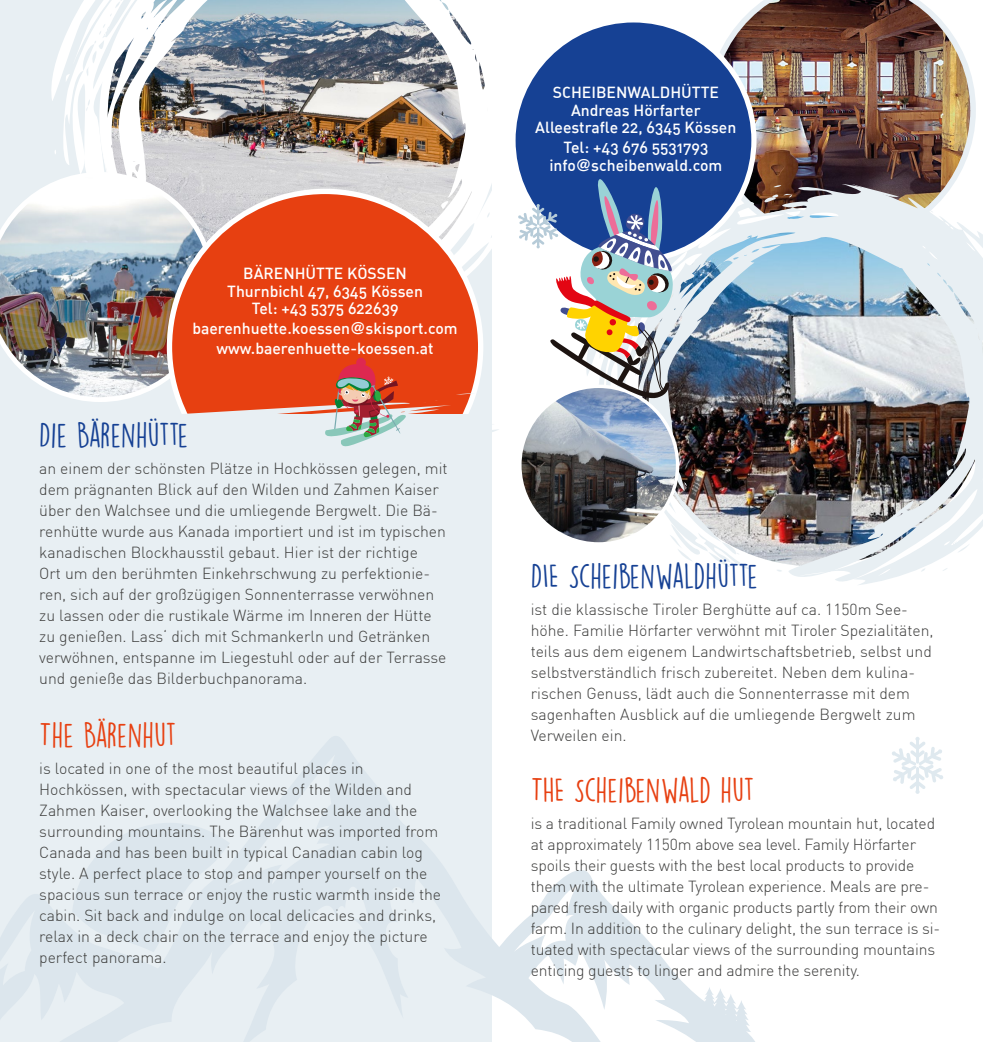
<style>
.page{position:relative;width:983px;height:1042px;background:#fff}
.page>*{position:absolute;margin:0;border:0;box-sizing:border-box;transform-origin:0 0}
.t1{font:31.5px "DK Lemon Yellow Sun";color:#164194}
.t2{font:31.5px "DK Lemon Yellow Sun";color:#e74011}
.t3{font:300 15.75px/21px "DIN";color:#3c3c3b}
.t4{font:15.75px/17.5px "DIN Medium Alternate";color:#fff;text-align:center}
.s1{font-family:"Helvetica";font-weight:700}
</style>
<div class="page">
<div style="left:0;top:0;width:491px;height:1042px;background:#e8eff3"></div>
<svg style="left:0;top:920px;width:11px;height:99px"></svg>
<svg style="left:11px;top:733px;width:484px;height:309px"></svg>
<svg style="left:495px;top:870px;width:260px;height:172px"></svg>
<svg style="left:700px;top:987px;width:50px;height:46px"></svg>
<img style="left:63px;top:0;width:429px;height:334px">
<svg style="left:99px;top:109px;width:3px;height:24px"></svg>
<svg style="left:440px;top:196px;width:14px;height:13px"></svg>
<svg style="left:51px;top:0;width:153px;height:101px"></svg>
<img style="left:0;top:172px;width:215px;height:191px">
<div style="left:169px;top:191px;width:311px;height:311px;background:#e74011;border-radius:50%"></div>
<div style="left:0;top:414px;width:491px;height:231px;background:#e8eff3"></div>
<div style="left:356px;top:358px;width:10px;height:9px;background:#de2850;border-radius:50%"></div>
<svg style="left:14px;top:363px;width:462px;height:84px"></svg>
<img style="left:720px;top:0;width:255px;height:179px">
<img style="left:654px;top:179px;width:328px;height:406px">
<svg style="left:851px;top:184px;width:47px;height:15px"></svg>
<svg style="left:957px;top:543px;width:12px;height:10px"></svg>
<svg style="left:945px;top:464px;width:13px;height:12px"></svg>
<svg style="left:773px;top:185px;width:8px;height:2px"></svg>
<svg style="left:776px;top:569px;width:6px;height:3px"></svg>
<svg style="left:920px;top:568px;width:5px;height:4px"></svg>
<svg style="left:941px;top:568px;width:6px;height:3px"></svg>
<svg style="left:673px;top:464px;width:14px;height:27px"></svg>
<svg style="left:897px;top:266px;width:5px;height:3px"></svg>
<svg style="left:751px;top:193px;width:48px;height:11px"></svg>
<svg style="left:669px;top:518px;width:82px;height:52px"></svg>
<div style="left:513px;top:20px;width:240px;height:241px;background:#164194;border-radius:50%"></div>
<img style="left:519px;top:386px;width:158px;height:158px;border-radius:79px">
<svg style="left:892px;top:737px;width:51px;height:57px"></svg>
<svg style="left:518px;top:178px;width:211px;height:228px"></svg>
<p class="t4" style="left:227px;top:264px;width:197px">BÄRENHÜTTE KÖSSEN<br>Thurnbichl 47, 6345 Kössen<br>Tel: +43 5375 622639</p>
<p class="t4" style="left:192px;top:318px;width:267px;line-height:19.9px">baerenhuette.koessen<span class="s1">@</span>skisport.com www.baerenhuette-koessen.at</p>
<h1 class="t1" style="left:39px;top:415px;width:151px">DIE BÄRENHÜTTE</h1>
<p class="t3" style="left:39px;top:458px;width:410px">an einem der schönsten Plätze in Hochkössen gelegen, mit dem prägnanten Blick auf den Wilden und Zahmen Kaiser über den Walchsee und die umliegende Bergwelt. Die Bä&shy;renhütte wurde aus Kanada importiert und ist im typischen kanadischen Blockhausstil gebaut. Hier ist der richtige<br>Ort um den berühmten Einkehrschwung zu perfektionie&shy;ren, sich auf der großzügigen Sonnenterrasse verwöhnen zu lassen oder die rustikale Wärme im Inneren der Hütte zu genießen. Lass‘ dich mit Schmankerln und Getränken verwöhnen, entspanne im Liegestuhl oder auf der Terrasse und genieße das Bilderbuchpanorama.</p>
<h1 class="t2" style="left:39px;top:715px;width:139px">THE BÄRENHUT</h1>
<p class="t3" style="left:39px;top:757px;width:403px">is located in one of the most beautiful places in Hochkössen, with spectacular views of the Wilden and Zahmen Kaiser, overlooking the Walchsee lake and the surrounding mountains. The Bärenhut was imported from Canada and has been built in typical Canadian cabin log style. A perfect place to stop and pamper yourself on the spacious sun terrace or enjoy the rustic warmth inside the cabin. Sit back and indulge on local delicacies and drinks, relax in a deck chair on the terrace and enjoy the picture perfect panorama.</p>
<p class="t4" style="left:535px;top:83px;width:202px">SCHEIBENWALDHÜTTE<br>Andreas Hörfarter<br>Alleestrafle 22, 6345 Kössen</p>
<p class="t4" style="left:549px;top:138px;width:174px">Tel: +43 676 5531793 info<span class="s1">@</span>scheibenwald.com</p>
<h1 class="t1" style="left:530px;top:557px;width:229px">DIE SCHEIBENWALDHÜTTE</h1>
<p class="t3" style="left:530px;top:599px;width:404px">ist die klassische Tiroler Berghütte auf ca. 1150m See&shy;höhe. Familie Hörfarter verwöhnt mit Tiroler Spezialitäten, teils aus dem eigenem Landwirtschaftsbetrieb, selbst und selbstverständlich frisch zubereitet. Neben dem kulina&shy;rischen Genuss, lädt auch die Sonnenterrasse mit dem sagenhaften Ausblick auf die umliegende Bergwelt zum Verweilen ein.</p>
<h1 class="t2" style="left:530px;top:770px;width:225px">THE SCHEIBENWALD HUT</h1>
<p class="t3" style="left:530px;top:812px;width:411px">is a traditional Family owned Tyrolean mountain hut, located at approximately 1150m above sea level. Family Hörfarter spoils their guests with the best local products to provide them with the ultimate Tyrolean experience. Meals are pre&shy;pared fresh daily with organic products partly from their own farm. In addition to the culinary delight, the sun terrace is si&shy;tuated with spectacular views of the surrounding mountains enticing guests to linger and admire the serenity.</p>
</div>
